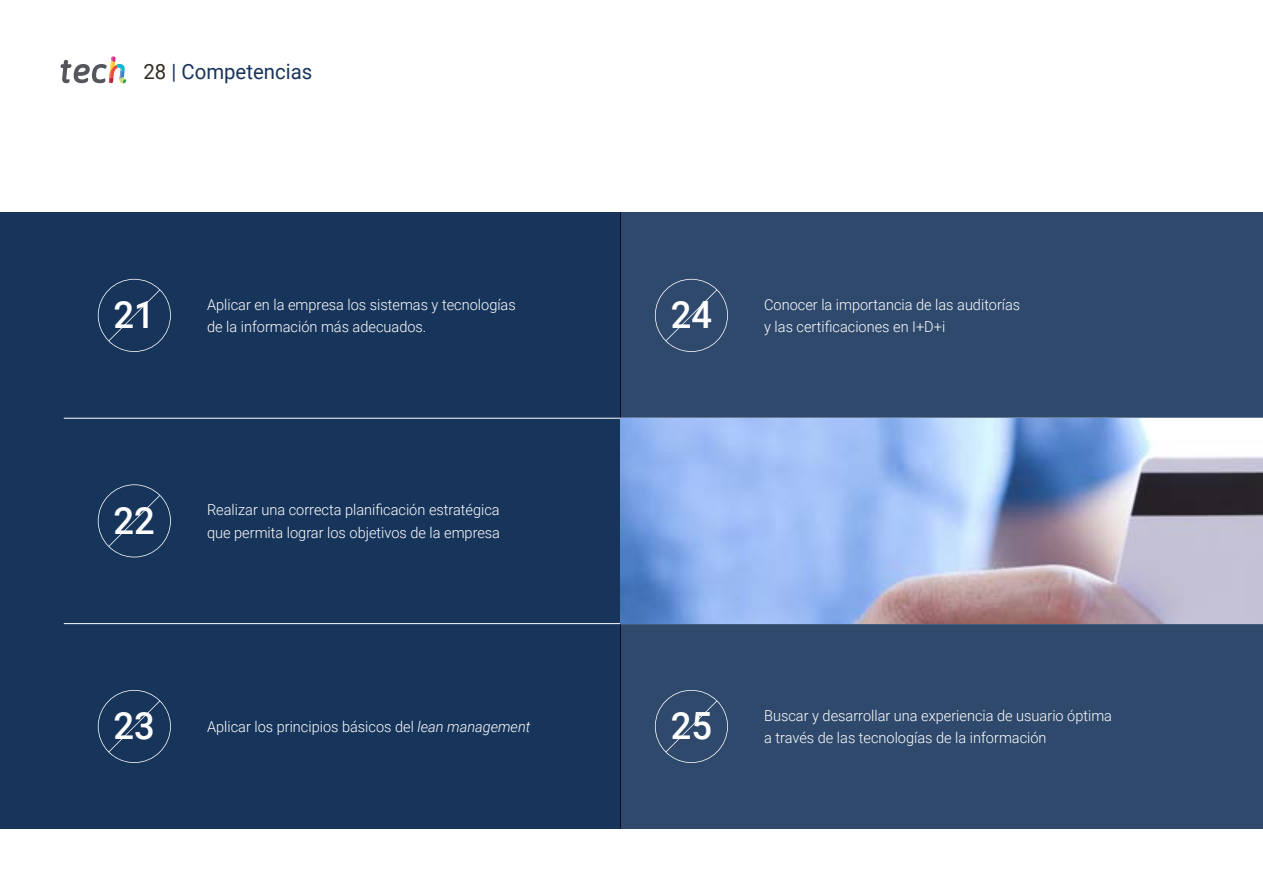
<style>
.page{position:relative;width:1263px;height:893px;background:#fff}
.page>*{position:absolute;margin:0;border:0;box-sizing:border-box;transform-origin:0 0}
.t1{font:500 37.5px "Roboto";color:#fff}
.t2{font:21px "Roboto";color:#1a355c}
.t3{font:300 15px/22.5px "Roboto";color:#fff}
.s1{color:#312e20}
.s2{font-style:italic}
</style>
<div class="page">
<svg style="left:61px;top:57px;width:65px;height:27px"></svg>
<div style="left:0;top:213px;width:621px;height:616px;background:#17355b"></div>
<div style="left:621px;top:213px;width:642px;height:616px;background:#2e496b"></div>
<svg style="left:98px;top:279px;width:73px;height:73px"></svg>
<svg style="left:98px;top:484px;width:73px;height:73px"></svg>
<svg style="left:98px;top:690px;width:73px;height:73px"></svg>
<svg style="left:655px;top:279px;width:73px;height:73px"></svg>
<hr style="left:64px;top:418px;width:1199px;height:1px;background:#fff">
<hr style="left:64px;top:623px;width:1199px;height:1px;background:#fff">
<img style="left:621px;top:418px;width:642px;height:206px">
<svg style="left:655px;top:690px;width:73px;height:73px"></svg>
<h2 class="t2" style="left:144px;top:57px;width:170px"><span class="s1">28</span> | Competencias</h2>
<h1 class="t1" style="left:114px;top:288px;width:43px">21</h1>
<p class="t3" style="left:207px;top:293px;width:310px">Aplicar en la empresa los sistemas y tecnologías de la información más adecuados.</p>
<h1 class="t1" style="left:114px;top:494px;width:43px">22</h1>
<p class="t3" style="left:207px;top:498px;width:294px">Realizar una correcta planificación estratégica que permita lograr los objetivos de la empresa</p>
<h1 class="t1" style="left:671px;top:288px;width:43px">24</h1>
<p class="t3" style="left:764px;top:293px;width:258px">Conocer la importancia de las auditorías y las certificaciones en I+D+i</p>
<h1 class="t1" style="left:114px;top:699px;width:43px">23</h1>
<p class="t3" style="left:207px;top:715px;width:325px">Aplicar los principios básicos del <span class="s2">lean management</span></p>
<h1 class="t1" style="left:671px;top:699px;width:43px">25</h1>
<p class="t3" style="left:764px;top:704px;width:349px">Buscar y desarrollar una experiencia de usuario óptima a través de las tecnologías de la información</p>
</div>
